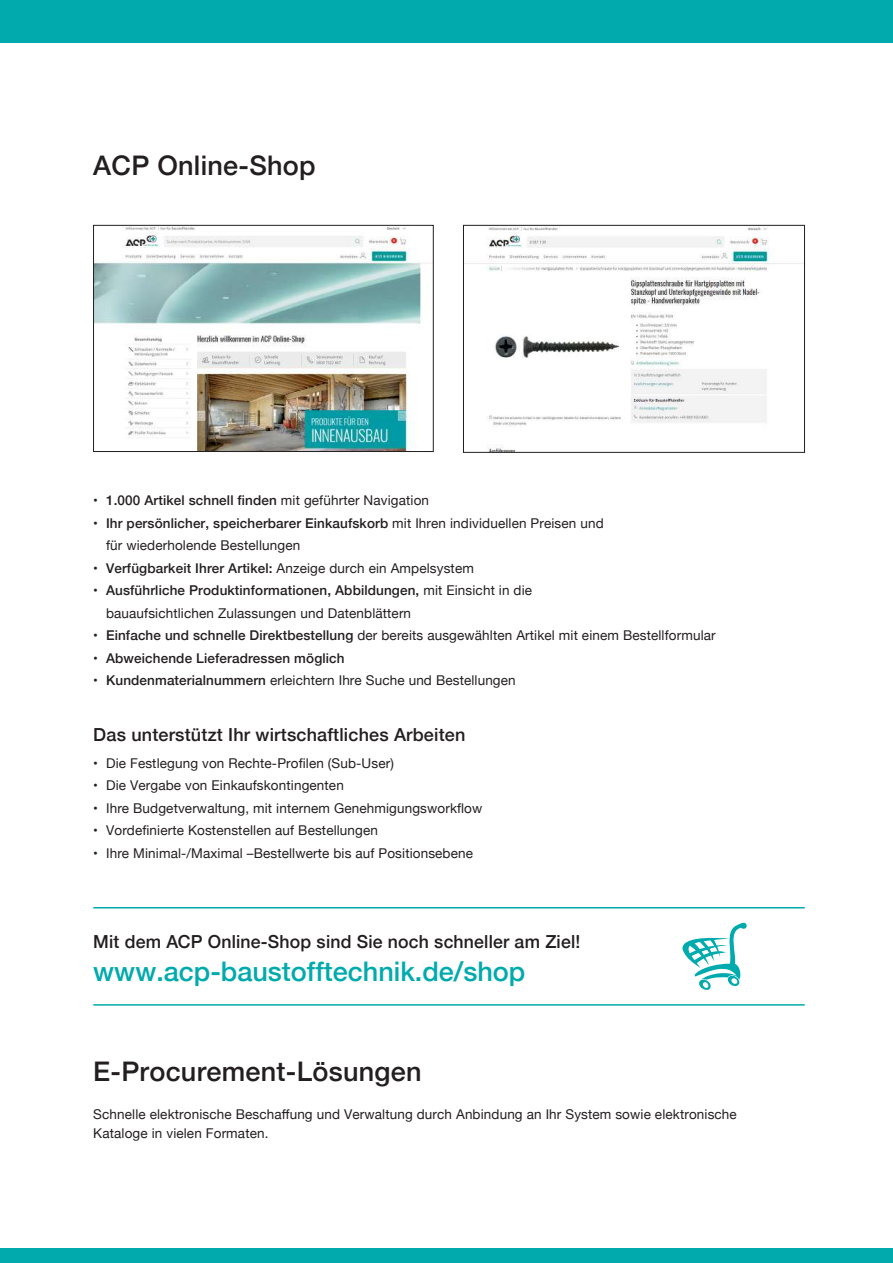
<style>
.page{position:relative;width:893px;height:1263px;background:#fff}
.page>*{position:absolute;margin:0;border:0;box-sizing:border-box;transform-origin:0 0}
.t1{font:500 27px "Helvetica Neue";letter-spacing:.01em;color:#231f20}
.t2{font:500 27px "Helvetica Neue";color:#00aaad}
.t3{font:500 18px "Helvetica Neue";letter-spacing:.01em;color:#231f20}
.t4{font:13.5px/22.5px "Helvetica Neue";letter-spacing:.01em;color:#231f20}
.t5{font:500 13.5px "Helvetica Neue";letter-spacing:.01em;color:#231f20}
.s1{font-weight:400}
.s2{font-weight:500}
</style>
<div class="page">
<div style="left:0;top:0;width:893px;height:43px;background:#00aaad"></div>
<div style="left:0;top:1248px;width:893px;height:15px;background:#00aaad"></div>
<svg style="left:682px;top:923px;width:65px;height:67px"></svg>
<img style="left:95px;top:227px;width:336px;height:223px">
<div style="left:93px;top:225px;width:340px;height:227px;border:1px solid #231f20"></div>
<img style="left:465px;top:227px;width:338px;height:224px">
<div style="left:463px;top:225px;width:342px;height:228px;border:1px solid #231f20"></div>
<hr style="left:93px;top:1004px;width:712px;height:2px;background:#00aaad">
<hr style="left:93px;top:907px;width:712px;height:1px;background:#00aaad">
<h1 class="t1" style="left:93px;top:144px;width:224px">ACP Online-Shop</h1>
<p class="t5" style="left:93px;top:489px;width:337px"><span class="s1">•</span> 1.000 Artikel schnell finden <span class="s1">mit geführter Navigation</span></p>
<p class="t4" style="left:106px;top:512px;width:499px;text-indent:-13px">• <span class="s2">Ihr persönlicher, speicherbarer Einkaufskorb</span> mit Ihren individuellen Preisen und für wiederholende Bestellungen</p>
<p class="t4" style="left:93px;top:557px;width:382px">• <span class="s2">Verfügbarkeit Ihrer Artikel:</span> Anzeige durch ein Ampelsystem</p>
<p class="t4" style="left:106px;top:580px;width:428px;text-indent:-13px">• <span class="s2">Ausführliche Produktinformationen, Abbildungen,</span> mit Einsicht in die bauaufsichtlichen Zulassungen und Datenblättern</p>
<p class="t4" style="left:93px;top:625px;width:624px">• <span class="s2">Einfache und schnelle Direktbestellung</span> der bereits ausgewählten Artikel mit einem Bestellformular</p>
<p class="t5" style="left:93px;top:647px;width:253px"><span class="s1">•</span> Abweichende Lieferadressen möglich</p>
<p class="t4" style="left:93px;top:670px;width:424px">• <span class="s2">Kundenmaterialnummern</span> erleichtern Ihre Suche und Bestellungen</p>
<h2 class="t3" style="left:93px;top:720px;width:374px">Das unterstützt Ihr wirtschaftliches Arbeiten</h2>
<p class="t4" style="left:93px;top:752px;width:302px">• Die Festlegung von Rechte-Profilen (Sub-User)</p>
<p class="t4" style="left:93px;top:775px;width:252px">• Die Vergabe von Einkaufskontingenten</p>
<p class="t4" style="left:93px;top:797px;width:391px">• Ihre Budgetverwaltung, mit internem Genehmigungsworkflow</p>
<p class="t4" style="left:93px;top:820px;width:286px">• Vordefinierte Kostenstellen auf Bestellungen</p>
<p class="t4" style="left:93px;top:842px;width:381px">• Ihre Minimal-/Maximal –Bestellwerte bis auf Positionsebene</p>
<h2 class="t3" style="left:93px;top:927px;width:488px">Mit dem ACP Online-Shop sind Sie noch schneller am Ziel!</h2>
<h1 class="t2" style="left:93px;top:949px;width:434px">www.acp-baustofftechnik.de/shop</h1>
<h1 class="t1" style="left:93px;top:1050px;width:330px">E-Procurement-Lösungen</h1>
<p class="t4" style="left:93px;top:1105px;width:645px;line-height:19.5px">Schnelle elektronische Beschaffung und Verwaltung durch Anbindung an Ihr System sowie elektronische<br>Kataloge in vielen Formaten.</p>
</div>
